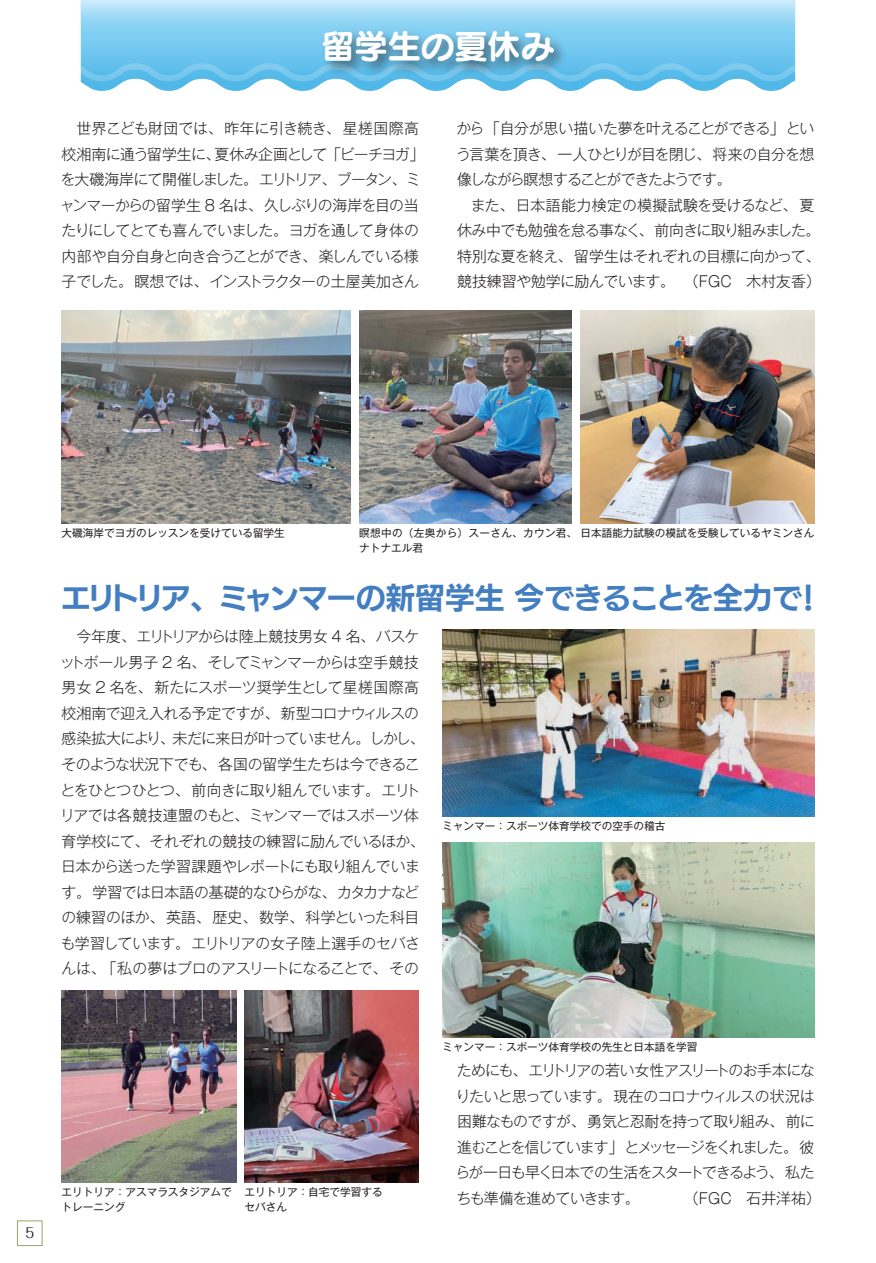
<style>
.page{position:relative;width:876px;height:1263px;background:#fff}
.page>*{position:absolute;margin:0;border:0;box-sizing:border-box;transform-origin:0 0}
.t1{font:34.05px "Seurat Pro B";letter-spacing:-.025em;color:#fff}
.t2{font:29.7px "UD Kakugo Large Pro B";letter-spacing:-.035em;color:#437ec1}
.t3{font:300 14.85px/25.5px "Gothic MB101 Pr 6 N";letter-spacing:-.035em;color:#231f20}
.t4{font:13.8px "Folk Pro";color:#231f20}
.t5{font:10.65px/14.9px "Gothic MB101 Pro";color:#231f20}
</style>
<div class="page">
<svg style="left:81px;top:0;width:714px;height:63px;background:#90d4f3"></svg>
<svg style="left:81px;top:63px;width:714px;height:28px"></svg>
<div style="left:17px;top:1220px;width:26px;height:26px;border:1px solid #98a464"></div>
<div style="left:321px;top:29px;width:248px;height:48px;background:#231f20;opacity:.55"></div>
<img style="left:62px;top:310px;width:289px;height:213px">
<img style="left:580px;top:310px;width:234px;height:213px">
<img style="left:359px;top:310px;width:213px;height:213px">
<img style="left:62px;top:991px;width:174px;height:191px">
<img style="left:244px;top:991px;width:175px;height:191px">
<img style="left:442px;top:629px;width:372px;height:187px">
<img style="left:442px;top:842px;width:372px;height:195px">
<h1 class="t1" style="left:321px;top:23px;width:235px">留学生の夏休み</h1>
<p class="t3" style="left:60px;top:115px;width:366px;text-indent:17px">世界こども財団では、昨年に引き続き、星槎国際高校湘南に通う留学生に、夏休み企画として「ビーチヨガ」を大磯海岸にて開催しました。エリトリア、ブータン、ミャンマーからの留学生 8 名は、久しぶりの海岸を目の当たりにしてとても喜んでいました。ヨガを通して身体の内部や自分自身と向き合うことができ、楽しんでいる様子でした。瞑想では、インストラクターの土屋美加さん</p>
<p class="t3" style="left:456px;top:115px;width:360px;text-align:justify">から「自分が思い描いた夢を叶えることができる」という言葉を頂き、一人ひとりが目を閉じ、将来の自分を想像しながら瞑想することができたようです。</p>
<p class="t3" style="left:457px;top:191px;width:365px;text-align:center">また、日本語能力検定の模擬試験を受けるなど、夏<br>休み中でも勉強を怠る事なく、前向きに取り組みました。特別な夏を終え、留学生はそれぞれの目標に向かって、競技練習や勉学に励んでいます。 （FGC　木村友香）</p>
<p class="t4" style="left:25px;top:1221px;width:10px">5</p>
<p class="t5" style="left:62px;top:524px;width:225px">大磯海岸でヨガのレッスンを受けている留学生</p>
<p class="t5" style="left:359px;top:524px;width:456px">瞑想中の（左奥から）スーさん、カウン君、日本語能力試験の模試を受験しているヤミンさんナトナエル君</p>
<h2 class="t2" style="left:61px;top:573px;width:764px">エリトリア、ミャンマーの新留学生 今できることを全力で！</h2>
<p class="t3" style="left:60px;top:623px;width:366px;text-indent:17px">今年度、エリトリアからは陸上競技男女 4 名、バスケットボール男子 2 名、そしてミャンマーからは空手競技男女 2 名を、新たにスポーツ奨学生として星槎国際高校湘南で迎え入れる予定ですが、新型コロナウィルスの感染拡大により、未だに来日が叶っていません。しかし、そのような状況下でも、各国の留学生たちは今できることをひとつひとつ、前向きに取り組んでいます。エリトリアでは各競技連盟のもと、ミャンマーではスポーツ体育学校にて、それぞれの競技の練習に励んでいるほか、日本から送った学習課題やレポートにも取り組んでいます。学習では日本語の基礎的なひらがな、カタカナなどの練習のほか、英語、歴史、数学、科学といった科目も学習しています。エリトリアの女子陸上選手のセバさんは、「私の夢はプロのアスリートになることで、その</p>
<p class="t5" style="left:442px;top:817px;width:225px">ミャンマー：スポーツ体育学校での空手の稽古</p>
<p class="t5" style="left:62px;top:1183px;width:172px">エリトリア：アスマラスタジアムでトレーニング</p>
<p class="t5" style="left:244px;top:1183px;width:140px">エリトリア：自宅で学習するセバさん</p>
<p class="t5" style="left:442px;top:1038px;width:257px">ミャンマー：スポーツ体育学校の先生と日本語を学習</p>
<p class="t3" style="left:455px;top:1056px;width:361px;text-align:justify">ためにも、エリトリアの若い女性アスリートのお手本になりたいと思っています。現在のコロナウィルスの状況は困難なものですが、勇気と忍耐を持って取り組み、前に進むことを信じています」とメッセージをくれました。彼らが一日も早く日本での生活をスタートできるよう、私たちも準備を進めていきます。</p>
<p class="t3" style="left:684px;top:1184px;width:138px">（FGC　石井洋祐）</p>
</div>
